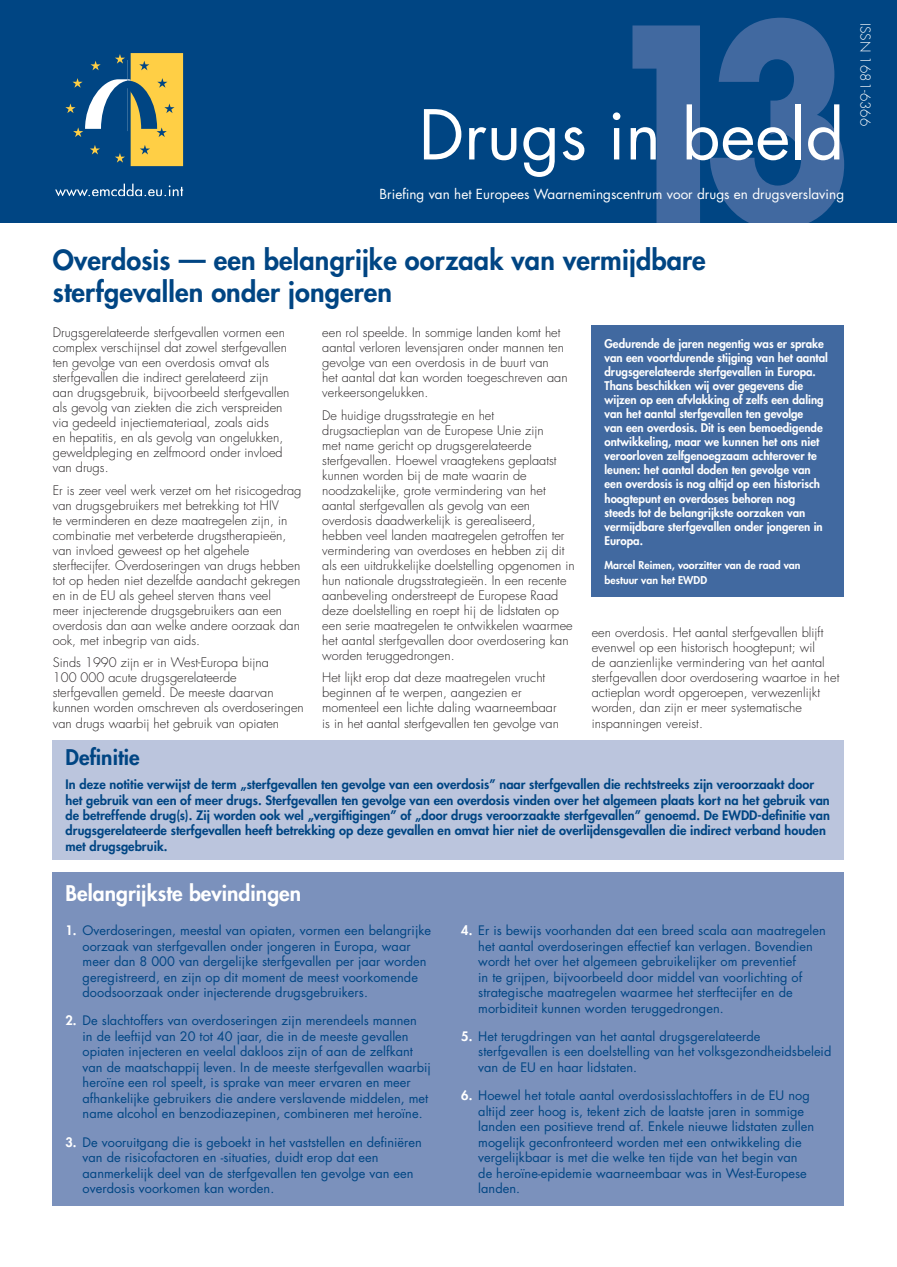
<style>
.page{position:relative;width:897px;height:1267px;background:#fff}
.page>*{position:absolute;margin:0;border:0;box-sizing:border-box;transform-origin:0 0}
.t1{font:66.75px "Futura";letter-spacing:.005em;color:#fff}
.t2{font:800 27px/32.4px "Futura";letter-spacing:.005em;color:#004583}
.t3{font:800 21px "Futura";letter-spacing:.005em;color:#fff}
.t4{font:800 21px "Futura";letter-spacing:.005em;color:#004583}
.t5{font:13.5px "Futura";letter-spacing:.005em;color:#fff}
.t6{font:300 13.5px "Futura";letter-spacing:.005em;color:#fff}
.t7{font:300 12.75px/15px "Futura";letter-spacing:.005em;color:#231f20}
.t8{font:12.75px/15.5px "Futura";letter-spacing:.005em;color:#004583}
.t9{font:800 12.75px/15.3px "Futura";letter-spacing:.005em;color:#004583}
.t10{font:800 11.7px/14.1px "Futura";color:#fff}
.t11{font:800 10.5px/15px "Futura";letter-spacing:.005em;color:#fff}
.s1{font-weight:800;color:#fff}
</style>
<div class="page">
<div style="left:0;top:0;width:896px;height:223px;background:#004583"></div>
<svg style="left:632px;top:18px;width:212px;height:205px"></svg>
<div style="left:53px;top:871px;width:791px;height:334px;background:#7b91bc"></div>
<div style="left:591px;top:326px;width:253px;height:271px;background:#4169a0"></div>
<div style="left:53px;top:739px;width:791px;height:120px;background:#bbc5dd"></div>
<div style="left:131px;top:53px;width:52px;height:113px;background:#ffcf45"></div>
<svg style="left:65px;top:53px;width:109px;height:114px"></svg>
<svg style="left:55px;top:184px;width:128px;height:12px"></svg>
<h1 class="t1" style="left:419px;top:92px;width:427px">Drugs in beeld</h1>
<p class="t5" style="left:379px;top:185px;width:466px">Briefing van het Europees Waarnemingscentrum voor drugs en drugsverslaving</p>
<p class="t6" style="left:873px;top:23px;width:105px;rotate:90deg">ISSN 1681-6366</p>
<h2 class="t2" style="left:53px;top:243px;width:654px">Overdosis — een belangrijke oorzaak van vermijdbare sterfgevallen onder jongeren</h2>
<p class="t7" style="left:53px;top:325px;width:238px">Drugsgerelateerde sterfgevallen vormen een complex verschijnsel dat zowel sterfgevallen ten gevolge van een overdosis omvat als sterfgevallen die indirect gerelateerd zijn aan drugsgebruik, bijvoorbeeld sterfgevallen als gevolg van ziekten die zich verspreiden via gedeeld injectiemateriaal, zoals aids<br>en hepatitis, en als gevolg van ongelukken, geweldpleging en zelfmoord onder invloed van drugs.</p>
<p class="t7" style="left:53px;top:483px;width:250px">Er is zeer veel werk verzet om het risicogedrag van drugsgebruikers met betrekking tot HIV<br>te verminderen en deze maatregelen zijn, in combinatie met verbeterde drugstherapieën, van invloed geweest op het algehele sterftecijfer. Overdoseringen van drugs hebben tot op heden niet dezelfde aandacht gekregen en in de EU als geheel sterven thans veel<br>meer injecterende drugsgebruikers aan een overdosis dan aan welke andere oorzaak dan ook, met inbegrip van aids.</p>
<p class="t7" style="left:53px;top:655px;width:252px">Sinds 1990 zijn er in West-Europa bijna<br>100 000 acute drugsgerelateerde sterfgevallen gemeld. De meeste daarvan kunnen worden omschreven als overdoseringen van drugs waarbij het gebruik van opiaten</p>
<p class="t7" style="left:322px;top:325px;width:247px">een rol speelde. In sommige landen komt het aantal verloren levensjaren onder mannen ten gevolge van een overdosis in de buurt van<br>het aantal dat kan worden toegeschreven aan verkeersongelukken.</p>
<p class="t7" style="left:322px;top:408px;width:254px">De huidige drugsstrategie en het drugsactieplan van de Europese Unie zijn<br>met name gericht op drugsgerelateerde sterfgevallen. Hoewel vraagtekens geplaatst kunnen worden bij de mate waarin de noodzakelijke, grote vermindering van het aantal sterfgevallen als gevolg van een overdosis daadwerkelijk is gerealiseerd, hebben veel landen maatregelen getroffen ter vermindering van overdoses en hebben zij dit als een uitdrukkelijke doelstelling opgenomen in hun nationale drugsstrategieën. In een recente aanbeveling onderstreept de Europese Raad deze doelstelling en roept hij de lidstaten op een serie maatregelen te ontwikkelen waarmee het aantal sterfgevallen door overdosering kan worden teruggedrongen.</p>
<p class="t7" style="left:322px;top:670px;width:238px">Het lijkt erop dat deze maatregelen vrucht beginnen af te werpen, aangezien er momenteel een lichte daling waarneembaar is in het aantal sterfgevallen ten gevolge van</p>
<p class="t10" style="left:604px;top:336px;width:225px">Gedurende de jaren negentig was er sprake van een voortdurende stijging van het aantal drugsgerelateerde sterfgevallen in Europa.<br>Thans beschikken wij over gegevens die wijzen op een afvlakking of zelfs een daling van het aantal sterfgevallen ten gevolge<br>van een overdosis. Dit is een bemoedigende ontwikkeling, maar we kunnen het ons niet veroorloven zelfgenoegzaam achterover te leunen: het aantal doden ten gevolge van een overdosis is nog altijd op een historisch hoogtepunt en overdoses behoren nog steeds tot de belangrijkste oorzaken van vermijdbare sterfgevallen onder jongeren in Europa.</p>
<p class="t11" style="left:604px;top:557px;width:197px">Marcel Reimen, voorzitter van de raad van bestuur van het EWDD</p>
<p class="t7" style="left:591px;top:624px;width:249px">een overdosis. Het aantal sterfgevallen blijft evenwel op een historisch hoogtepunt; wil<br>de aanzienlijke vermindering van het aantal sterfgevallen door overdosering waartoe in het actieplan wordt opgeroepen, verwezenlijkt worden, dan zijn er meer systematische inspanningen vereist.</p>
<h3 class="t4" style="left:66px;top:743px;width:76px">Definitie</h3>
<p class="t9" style="left:66px;top:776px;width:765px">In deze notitie verwijst de term „sterfgevallen ten gevolge van een overdosis” naar sterfgevallen die rechtstreeks zijn veroorzaakt door het gebruik van een of meer drugs. Sterfgevallen ten gevolge van een overdosis vinden over het algemeen plaats kort na het gebruik van de betreffende drug(s). Zij worden ook wel „vergiftigingen” of „door drugs veroorzaakte sterfgevallen” genoemd. De EWDD-definitie van drugsgerelateerde sterfgevallen heeft betrekking op deze gevallen en omvat hier niet de overlijdensgevallen die indirect verband houden met drugsgebruik.</p>
<h3 class="t3" style="left:66px;top:879px;width:237px">Belangrijkste bevindingen</h3>
<p class="t8" style="left:83px;top:922px;width:350px;text-indent:-17px"><span class="s1">1.</span> Overdoseringen, meestal van opiaten, vormen een belangrijke oorzaak van sterfgevallen onder jongeren in Europa, waar meer dan 8 000 van dergelijke sterfgevallen per jaar worden geregistreerd, en zijn op dit moment de meest voorkomende doodsoorzaak onder injecterende drugsgebruikers.</p>
<p class="t8" style="left:83px;top:1013px;width:350px;text-indent:-17px"><span class="s1">2.</span> De slachtoffers van overdoseringen zijn merendeels mannen<br>in de leeftijd van 20 tot 40 jaar, die in de meeste gevallen opiaten injecteren en veelal dakloos zijn of aan de zelfkant van de maatschappij leven. In de meeste sterfgevallen waarbij heroïne een rol speelt, is sprake van meer ervaren en meer afhankelijke gebruikers die andere verslavende middelen, met name alcohol en benzodiazepinen, combineren met heroïne.</p>
<p class="t8" style="left:83px;top:1134px;width:341px;text-indent:-17px"><span class="s1">3.</span> De vooruitgang die is geboekt in het vaststellen en definiëren van de risicofactoren en -situaties, duidt erop dat een aanmerkelijk deel van de sterfgevallen ten gevolge van een overdosis voorkomen kan worden.</p>
<p class="t8" style="left:478px;top:922px;width:349px;text-indent:-17px"><span class="s1">4.</span> Er is bewijs voorhanden dat een breed scala aan maatregelen het aantal overdoseringen effectief kan verlagen. Bovendien wordt het over het algemeen gebruikelijker om preventief<br>in te grijpen, bijvoorbeeld door middel van voorlichting of strategische maatregelen waarmee het sterftecijfer en de morbiditeit kunnen worden teruggedrongen.</p>
<p class="t8" style="left:478px;top:1028px;width:354px;text-indent:-17px"><span class="s1">5.</span> Het terugdringen van het aantal drugsgerelateerde sterfgevallen is een doelstelling van het volksgezondheidsbeleid van de EU en haar lidstaten.</p>
<p class="t8" style="left:478px;top:1087px;width:337px;text-indent:-17px"><span class="s1">6.</span> Hoewel het totale aantal overdosisslachtoffers in de EU nog altijd zeer hoog is, tekent zich de laatste jaren in sommige landen een positieve trend af. Enkele nieuwe lidstaten zullen mogelijk geconfronteerd worden met een ontwikkeling die vergelijkbaar is met die welke ten tijde van het begin van de heroïne-epidemie waarneembaar was in West-Europese landen.</p>
</div>
